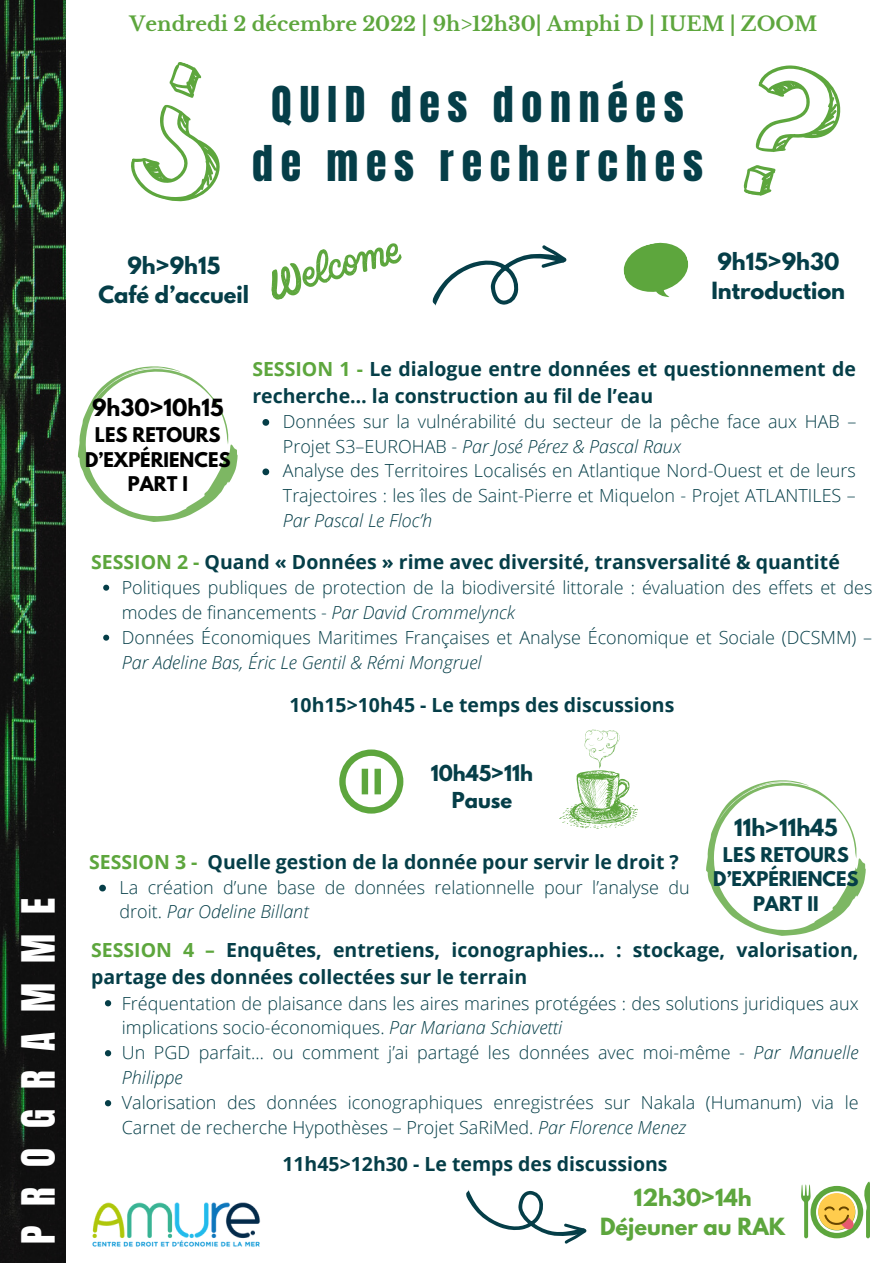
<style>
.page{position:relative;width:893px;height:1264px;background:#fff}
.page>*{position:absolute;margin:0;border:0;box-sizing:border-box;transform-origin:0 0}
.t1{font:42px/58.5px "Anton";letter-spacing:.185em;color:#053e48;text-align:center}
.t2{font:39px "Anton";letter-spacing:.515em;color:#fff}
.t3{font:700 21px/29.2px "League Spartan";color:#053e48;text-align:center}
.t4{font:700 21px/29.2px "League Spartan";color:#5da63d;text-align:center}
.t5{font:700 21px "League Spartan";color:#000}
.t6{font:700 19.95px "Libre Baskerville";color:#5da63d}
.t7{font:700 19.5px/26.8px "Open Sans";color:#053e48}
.t8{font:700 19.5px/27px "League Spartan";color:#053e48;text-align:center}
.t9{font:300 18px/25px "Open Sans";color:#053e48}
.t10{font:italic 300 18px "Open Sans";color:#053e48}
.t11{font:700 18px/24.8px "League Spartan";color:#053e48;text-align:center}
.t12{font:700 18px/24.8px "League Spartan";color:#000;text-align:center}
.s1{color:#5da63d}
.s2{font-style:italic}
</style>
<div class="page">
<img style="left:0;top:0;width:65px;height:1262px">
<svg style="left:743px;top:65px;width:98px;height:131px"></svg>
<svg style="left:271px;top:243px;width:131px;height:57px"></svg>
<svg style="left:432px;top:245px;width:134px;height:61px"></svg>
<svg style="left:623px;top:242px;width:66px;height:55px"></svg>
<svg style="left:78px;top:366px;width:159px;height:156px"></svg>
<svg style="left:706px;top:780px;width:159px;height:155px"></svg>
<svg style="left:466px;top:1190px;width:120px;height:53px"></svg>
<svg style="left:131px;top:62px;width:89px;height:140px"></svg>
<svg style="left:801px;top:1181px;width:68px;height:57px"></svg>
<svg style="left:103px;top:584px;width:6px;height:6px"></svg>
<svg style="left:103px;top:634px;width:6px;height:6px"></svg>
<svg style="left:559px;top:729px;width:78px;height:100px"></svg>
<svg style="left:339px;top:749px;width:64px;height:64px"></svg>
<img style="left:92px;top:1202px;width:169px;height:45px">
<svg style="left:105px;top:1000px;width:6px;height:6px"></svg>
<svg style="left:105px;top:1050px;width:6px;height:6px"></svg>
<svg style="left:105px;top:1100px;width:6px;height:6px"></svg>
<svg style="left:262px;top:419px;width:7px;height:7px"></svg>
<svg style="left:262px;top:468px;width:7px;height:7px"></svg>
<svg style="left:99px;top:884px;width:7px;height:7px"></svg>
<h2 class="t2" style="left:10px;top:1243px;width:348px;rotate:-90deg">PROGRAMME</h2>
<p class="t6" style="left:130px;top:12px;width:689px">Vendredi 2 décembre 2022 | 9h&gt;12h30| Amphi D | IUEM | ZOOM</p>
<h1 class="t1" style="left:252px;top:76px;width:452px">QUID des données de mes recherches</h1>
<p class="t3" style="left:98px;top:253px;width:152px">9h&gt;9h15<br>Café d’accueil</p>
<p class="t3" style="left:711px;top:249px;width:135px;text-align:left">9h15&gt;9h30<br>Introduction</p>
<p class="t5" style="left:92px;top:397px;width:133px">9h30&gt;10h15</p>
<p class="t12" style="left:85px;top:424px;width:147px">LES RETOURS<br>D’EXPÉRIENCES<br>PART I</p>
<p class="t7" style="left:252px;top:355px;width:605px"><span class="s1">SESSION 1 -</span> Le dialogue entre données et questionnement de recherche… la construction au fil de l’eau</p>
<p class="t9" style="left:283px;top:408px;width:575px">Données sur la vulnérabilité du secteur de la pêche face aux HAB – Projet S3–EUROHAB - <span class="s2">Par José Pérez &amp; Pascal Raux<br></span>Analyse des Territoires Localisés en Atlantique Nord-Ouest et de leurs Trajectoires : les îles de Saint-Pierre et Miquelon - Projet ATLANTILES –</p>
<p class="t10" style="left:283px;top:507px;width:151px">Par Pascal Le Floc’h</p>
<p class="t7" style="left:91px;top:547px;width:750px"><span class="s1">SESSION 2 -</span> Quand « Données » rime avec diversité, transversalité &amp; quantité</p>
<p class="t9" style="left:122px;top:574px;width:752px">Politiques publiques de protection de la biodiversité littorale : évaluation des effets et des modes de financements - <span class="s2">Par David Crommelynck<br></span>Données Économiques Maritimes Françaises et Analyse Économique et Sociale (DCSMM) –</p>
<p class="t10" style="left:122px;top:649px;width:361px">Par Adeline Bas, Éric Le Gentil &amp; Rémi Mongruel</p>
<p class="t7" style="left:289px;top:690px;width:386px">10h15&gt;10h45 - Le temps des discussions</p>
<p class="t8" style="left:430px;top:762px;width:104px">10h45&gt;11h<br>Pause</p>
<p class="t7" style="left:89px;top:848px;width:591px"><span class="s1">SESSION 3 -</span> Quelle gestion de la donnée pour servir le droit ?</p>
<p class="t9" style="left:120px;top:874px;width:571px">La création d’une base de données relationnelle pour l’analyse du droit. <span class="s2">Par Odeline Billant</span></p>
<p class="t3" style="left:734px;top:815px;width:105px">11h&gt;11h45</p>
<p class="t11" style="left:713px;top:844px;width:147px">LES RETOURS<br>D’EXPÉRIENCES<br>PART II</p>
<p class="t7" style="left:91px;top:936px;width:768px"><span class="s1">SESSION 4 –</span> Enquêtes, entretiens, iconographies… : stockage, valorisation, partage des données collectées sur le terrain</p>
<p class="t9" style="left:122px;top:989px;width:738px">Fréquentation de plaisance dans les aires marines protégées : des solutions juridiques aux implications socio-économiques. <span class="s2">Par Mariana Schiavetti<br></span>Un PGD parfait… ou comment j’ai partagé les données avec moi-même - <span class="s2">Par Manuelle Philippe</span></p>
<p class="t9" style="left:122px;top:1089px;width:738px">Valorisation des données iconographiques enregistrées sur Nakala (Humanum) via le<br>Carnet de recherche Hypothèses – Projet SaRiMed. <span class="s2">Par Florence Menez</span></p>
<p class="t7" style="left:282px;top:1149px;width:386px">11h45&gt;12h30 - Le temps des discussions</p>
<p class="t4" style="left:600px;top:1185px;width:187px">12h30&gt;14h<br>Déjeuner au RAK</p>
</div>
